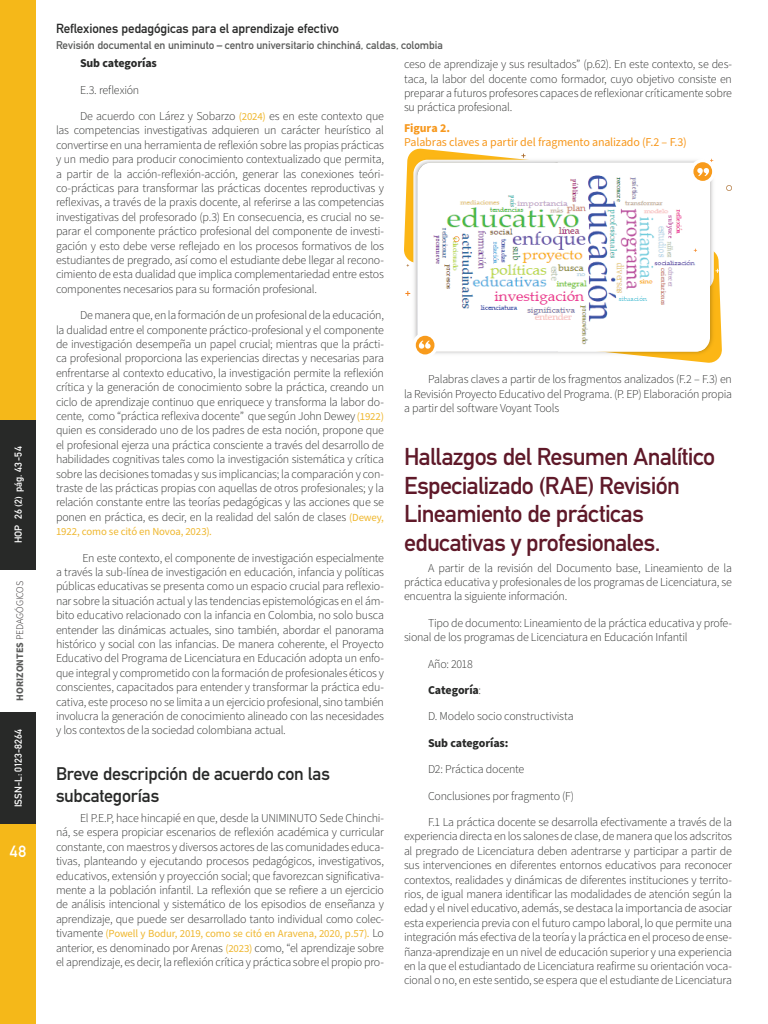
<style>
.page{position:relative;width:768px;height:1024px;background:#fff}
.page>*{position:absolute;margin:0;border:0;box-sizing:border-box;transform-origin:0 0}
.t1{font:700 24px/28.8px "DIN Alternate";letter-spacing:-.025em;color:#5f1929}
.t2{font:700 18px/21.6px "DIN Alternate";letter-spacing:-.015em;color:#282928}
.t3{font:700 16px "DIN Alternate";color:#fff}
.t4{font:700 13px "DIN Alternate";letter-spacing:-.01em;color:#282928}
.t5{font:300 12px/14.4px "Source Sans Pro";letter-spacing:-.02em;color:#282928;text-align:justify}
.t6{font:12px "Source Sans Pro";letter-spacing:-.01em;color:#f7981d}
.t7{font:700 12px "Source Sans Pro";letter-spacing:-.01em;color:#282928}
.t8{font:700 12px "Source Sans Pro";letter-spacing:-.01em;color:#f7981d}
.t9{font:700 11.1px "DIN Alternate";letter-spacing:-.005em;color:#5a5b5a}
.t10{font:10.8px "Source Sans Pro";letter-spacing:-.015em;color:#efb72e}
.t11{font:700 10px "DIN Alternate";letter-spacing:.005em;color:#fff}
.t12{font:300 10px "Source Sans Pro";letter-spacing:-.015em;color:#231f20}
.s1{font-weight:700;color:#5a5b5a}
.s2{font-weight:400;font-size:10.8px;color:#efb72e}
.s3{font-weight:300;font-size:12px;color:#282928}
.s4{font-weight:700}
</style>
<div class="page">
<svg style="left:404px;top:149px;width:328px;height:214px"></svg>
<div style="left:0;top:712px;width:36px;height:312px;background:#f5b819"></div>
<div style="left:0;top:0;width:36px;height:570px;background:#f5b819"></div>
<div style="left:0;top:420px;width:36px;height:150px;background:#282928"></div>
<div style="left:0;top:712px;width:36px;height:112px;background:#282928"></div>
<p class="t11" style="left:11px;top:543px;width:98px;rotate:-90deg">HOP 26 (2) pág. 43-54</p>
<p class="t12" style="left:13px;top:701px;width:121px;rotate:-90deg"><span class="s1">HORIZONTES</span> PEDAGÓGICOS</p>
<p class="t11" style="left:11px;top:807px;width:80px;rotate:-90deg">ISSN-L: 0123-8264</p>
<h3 class="t3" style="left:10px;top:839px;width:18px">48</h3>
<p class="t4" style="left:56px;top:19px;width:284px">Reflexiones pedagógicas para el aprendizaje efectivo</p>
<p class="t9" style="left:56px;top:36px;width:388px">Revisión documental en uniminuto – centro universitario chinchiná, caldas, colombia</p>
<p class="t7" style="left:80px;top:55px;width:78px">Sub categorías</p>
<p class="t5" style="left:80px;top:77px;width:306px;line-height:26.4px">E.3. reflexión<br>De acuerdo con Lárez y Sobarzo <span class="s2">(2024)</span> es en este contexto que</p>
<p class="t5" style="left:56px;top:124px;width:330px">las competencias investigativas adquieren un carácter heurístico al convertirse en una herramienta de reflexión sobre las propias prácticas y un medio para producir conocimiento contextualizado que permita, a partir de la acción-reflexión-acción, generar las conexiones teóri&shy;co-prácticas para transformar las prácticas docentes reproductivas y reflexivas, a través de la praxis docente, al referirse a las competencias investigativas del profesorado (p.3) En consecuencia, es crucial no se&shy;parar el componente práctico profesional del componente de investi&shy;gación y esto debe verse reflejado en los procesos formativos de los estudiantes de pregrado, así como el estudiante debe llegar al recono&shy;cimiento de esta dualidad que implica complementariedad entre estos componentes necesarios para su formación profesional.</p>
<p class="t5" style="left:56px;top:308px;width:330px;text-indent:24px">De manera que, en la formación de un profesional de la educación, la dualidad entre el componente práctico-profesional y el componente de investigación desempeña un papel crucial; mientras que la prácti&shy;ca profesional proporciona las experiencias directas y necesarias para enfrentarse al contexto educativo, la investigación permite la reflexión crítica y la generación de conocimiento sobre la práctica, creando un ciclo de aprendizaje continuo que enriquece y transforma la labor do&shy;cente, como “práctica reflexiva docente” que según John Dewey <span class="s2">(1922) </span>quien es considerado uno de los padres de esta noción, propone que el profesional ejerza una práctica consciente a través del desarrollo de habilidades cognitivas tales como la investigación sistemática y crítica sobre las decisiones tomadas y sus implicancias; la comparación y con&shy;traste de las prácticas propias con aquellas de otros profesionales; y la relación constante entre las teorías pedagógicas y las acciones que se ponen en práctica, es decir, en la realidad del salón de clases <span class="s2">(Dewey,</span></p>
<p class="t10" style="left:56px;top:524px;width:158px">1922, como se citó en Novoa, 2023).</p>
<p class="t5" style="left:56px;top:551px;width:330px;text-indent:26px">En este contexto, el componente de investigación especialmente a través la sub-línea de investigación en educación, infancia y políticas públicas educativas se presenta como un espacio crucial para reflexio&shy;nar sobre la situación actual y las tendencias epistemológicas en el ám&shy;bito educativo relacionado con la infancia en Colombia, no solo busca entender las dinámicas actuales, sino también, abordar el panorama histórico y social con las infancias. De manera coherente, el Proyecto Educativo del Programa de Licenciatura en Educación adopta un enfo&shy;que integral y comprometido con la formación de profesionales éticos y conscientes, capacitados para entender y transformar la práctica edu&shy;cativa, este proceso no se limita a un ejercicio profesional, sino también involucra la generación de conocimiento alineado con las necesidades y los contextos de la sociedad colombiana actual.</p>
<h2 class="t2" style="left:56px;top:762px;width:276px">Breve descripción de acuerdo con las subcategorías</h2>
<p class="t5" style="left:56px;top:811px;width:330px;text-indent:24px">El P.E.P, hace hincapié en que, desde la UNIMINUTO Sede Chinchi&shy;ná, se espera propiciar escenarios de reflexión académica y curricular constante, con maestros y diversos actores de las comunidades educa&shy;tivas, planteando y ejecutando procesos pedagógicos, investigativos, educativos, extensión y proyección social; que favorezcan significativa&shy;mente a la población infantil. La reflexión que se refiere a un ejercicio de análisis intencional y sistemático de los episodios de enseñanza y aprendizaje, que puede ser desarrollado tanto individual como colec-</p>
<p class="t10" style="left:56px;top:926px;width:330px"><span class="s3">tivamente</span> (Powell y Bodur, 2019, como se citó en Aravena, 2020, p.57). <span class="s3">Lo</span></p>
<p class="t5" style="left:56px;top:941px;width:330px">anterior, es denominado por Arenas <span class="s2">(2023)</span> como, “el aprendizaje sobre el aprendizaje, es decir, la reflexión crítica y práctica sobre el propio pro-</p>
<p class="t5" style="left:404px;top:57px;width:330px">ceso de aprendizaje y sus resultados” (p.62). En este contexto, se des&shy;taca, la labor del docente como formador, cuyo objetivo consiste en preparar a futuros profesores capaces de reflexionar críticamente sobre su práctica profesional.</p>
<p class="t8" style="left:404px;top:120px;width:48px">Figura 2.</p>
<p class="t6" style="left:404px;top:134px;width:284px">Palabras claves a partir del fragmento analizado (F.2 – F.3)</p>
<p class="t5" style="left:404px;top:372px;width:330px;text-indent:24px">Palabras claves a partir de los fragmentos analizados (F.2 – F.3) en la Revisión Proyecto Educativo del Programa. (P. EP) Elaboración propia a partir del software Voyant Tools</p>
<h1 class="t1" style="left:404px;top:440px;width:313px">Hallazgos del Resumen Analítico<br>Especializado (RAE) Revisión<br>Lineamiento de prácticas educativas y profesionales.</h1>
<p class="t5" style="left:404px;top:561px;width:330px;text-indent:24px">A partir de la revisión del Documento base, Lineamiento de la práctica educativa y profesionales de los programas de Licenciatura, se encuentra la siguiente información.</p>
<p class="t5" style="left:404px;top:616px;width:329px;text-indent:24px">Tipo de documento: Lineamiento de la práctica educativa y profe&shy;sional de los programas de Licenciatura en Educación Infantil</p>
<p class="t5" style="left:428px;top:651px;width:147px;line-height:26.4px;text-align:left">Año: 2018<br><span class="s4">Categoría</span>:<br>D. Modelo socio constructivista</p>
<p class="t7" style="left:428px;top:735px;width:82px">Sub categorías:</p>
<p class="t5" style="left:428px;top:762px;width:98px">D2: Práctica docente</p>
<p class="t5" style="left:428px;top:789px;width:148px">Conclusiones por fragmento (F)</p>
<p class="t5" style="left:404px;top:815px;width:330px;text-indent:24px">F.1 La práctica docente se desarrolla efectivamente a través de la experiencia directa en los salones de clase, de manera que los adscritos al pregrado de Licenciatura deben adentrarse y participar a partir de sus intervenciones en diferentes entornos educativos para reconocer contextos, realidades y dinámicas de diferentes instituciones y territo&shy;rios, de igual manera identificar las modalidades de atención según la edad y el nivel educativo, además, se destaca la importancia de asociar esta experiencia previa con el futuro campo laboral, lo que permite una integración más efectiva de la teoría y la práctica en el proceso de ense&shy;ñanza-aprendizaje en un nivel de educación superior y una experiencia en la que el estudiantado de Licenciatura reafirme su orientación voca&shy;cional o no, en este sentido, se espera que el estudiante de Licenciatura</p>
</div>
